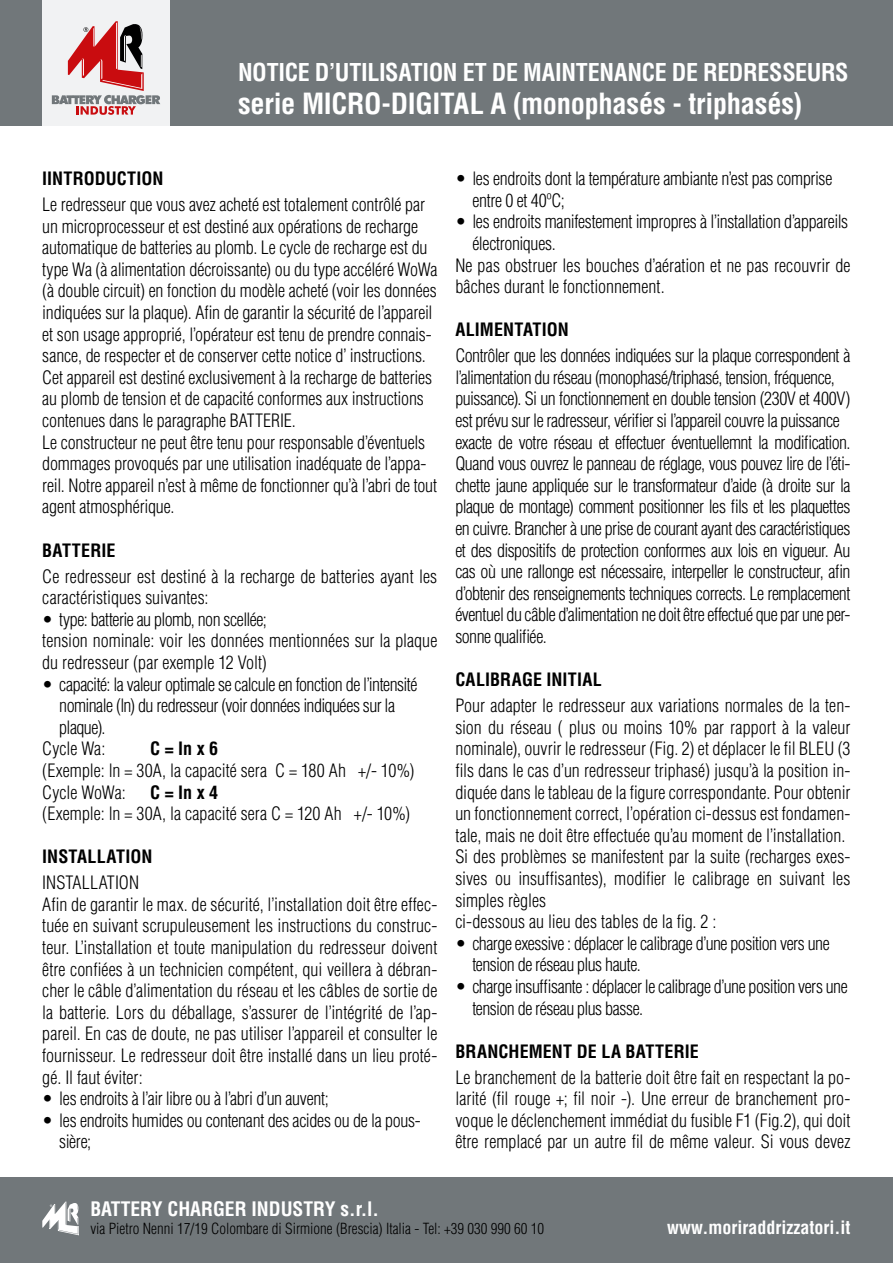
<style>
.page{position:relative;width:893px;height:1263px;background:#fff}
.page>*{position:absolute;margin:0;border:0;box-sizing:border-box;transform-origin:0 0}
.t1{font:700 condensed 28.5px "Helvetica LT Pro";letter-spacing:-.01em;color:#fff}
.t2{font:700 condensed 24px "Helvetica LT Pro";letter-spacing:-.015em;color:#fff}
.t3{font:700 condensed 19.5px "Helvetica LT Pro";color:#fff}
.t4{font:300 condensed 18px/21.6px "Helvetica LT Pro";letter-spacing:-.01em;color:#000}
.t5{font:300 condensed 18px/21.6px "Helvetica LT Pro";letter-spacing:-.03em;color:#000}
.t6{font:700 condensed 18px "Helvetica LT Pro";letter-spacing:.005em;color:#000}
.t7{font:700 condensed 18px "Helvetica LT Pro";color:#fff}
.t8{font:300 condensed 15px "Helvetica LT Pro";color:#000}
</style>
<div class="page">
<div style="left:0;top:0;width:893px;height:125px;background:#71777a"></div>
<div style="left:43px;top:0;width:127px;height:125px;background:#f1f2f3"></div>
<div style="left:0;top:1178px;width:893px;height:85px;background:#71777a"></div>
<svg style="left:52px;top:21px;width:108px;height:94px"></svg>
<svg style="left:42px;top:1201px;width:37px;height:34px"></svg>
<h2 class="t2" style="left:238px;top:56px;width:612px">NOTICE D’UTILISATION ET DE MAINTENANCE DE REDRESSEURS</h2>
<h1 class="t1" style="left:238px;top:84px;width:566px">serie MICRO-DIGITAL A (monophasés - triphasés)</h1>
<p class="t6" style="left:42px;top:167px;width:123px">IINTRODUCTION</p>
<p class="t4" style="left:42px;top:193px;width:397px">Le redresseur que vous avez acheté est totalement contrôlé par un microprocesseur et est destiné aux opérations de recharge automatique de batteries au plomb. Le cycle de recharge est du type Wa (à alimentation décroissante) ou du type accéléré WoWa (à double circuit) en fonction du modèle acheté (voir les données indiquées sur la plaque). Afin de garantir la sécurité de l’appareil et son usage approprié, l’opérateur est tenu de prendre connais&shy;sance, de respecter et de conserver cette notice d’ instructions.<br>Cet appareil est destiné exclusivement à la recharge de batteries au plomb de tension et de capacité conformes aux instructions contenues dans le paragraphe BATTERIE.<br>Le constructeur ne peut être tenu pour responsable d’éventuels dommages provoqués par une utilisation inadéquate de l’appa&shy;reil. Notre appareil n’est à même de fonctionner qu’à l’abri de tout agent atmosphérique.</p>
<p class="t6" style="left:42px;top:538px;width:75px">BATTERIE</p>
<p class="t4" style="left:42px;top:565px;width:396px">Ce redresseur est destiné à la recharge de batteries ayant les caractéristiques suivantes:</p>
<p class="t4" style="left:42px;top:608px;width:397px">• type: batterie au plomb, non scellée;<br>tension nominale: voir les données mentionnées sur la plaque du redresseur (par exemple 12 Volt)</p>
<p class="t5" style="left:42px;top:673px;width:377px">• capacité: la valeur optimale se calcule en fonction de l’intensité</p>
<p class="t5" style="left:59px;top:695px;width:337px">nominale (ln) du redresseur (voir données indiquées sur la</p>
<p class="t4" style="left:59px;top:716px;width:48px">plaque).</p>
<p class="t4" style="left:42px;top:738px;width:65px">Cycle Wa:</p>
<p class="t6" style="left:150px;top:737px;width:70px">C = In x 6</p>
<p class="t4" style="left:42px;top:759px;width:374px">(Exemple: ln = 30A, la capacité sera C = 180 Ah +/- 10%)<br>Cycle WoWa:</p>
<p class="t6" style="left:150px;top:780px;width:70px">C = In x 4</p>
<p class="t4" style="left:42px;top:803px;width:369px">(Exemple: ln = 30A, la capacité sera C = 120 Ah +/- 10%)</p>
<p class="t6" style="left:42px;top:845px;width:112px">INSTALLATION</p>
<p class="t4" style="left:42px;top:872px;width:397px">INSTALLATION<br>Afin de garantir le max. de sécurité, l’installation doit être effec&shy;tuée en suivant scrupuleusement les instructions du construc&shy;teur. L’installation et toute manipulation du redresseur doivent être confiées à un technicien compétent, qui veillera à débran&shy;cher le câble d’alimentation du réseau et les câbles de sortie de la batterie. Lors du déballage, s’assurer de l’intégrité de l’ap&shy;pareil. En cas de doute, ne pas utiliser l’appareil et consulter le fournisseur. Le redresseur doit être installé dans un lieu proté&shy;gé. Il faut éviter:</p>
<p class="t4" style="left:42px;top:1088px;width:288px">• les endroits à l’air libre ou à l’abri d’un auvent;</p>
<p class="t4" style="left:59px;top:1109px;width:363px;text-indent:-17px">• les endroits humides ou contenant des acides ou de la pous&shy;sière;</p>
<p class="t4" style="left:472px;top:168px;width:362px;text-indent:-17px">• les endroits dont la température ambiante n’est pas comprise entre 0 et 40ºC;</p>
<p class="t4" style="left:455px;top:211px;width:394px">• les endroits manifestement impropres à l’installation d’appareils</p>
<p class="t4" style="left:472px;top:232px;width:85px">électroniques.</p>
<p class="t4" style="left:455px;top:254px;width:397px">Ne pas obstruer les bouches d’aération et ne pas recouvrir de</p>
<p class="t4" style="left:455px;top:276px;width:211px">bâches durant le fonctionnement.</p>
<p class="t6" style="left:455px;top:318px;width:115px">ALIMENTATION</p>
<p class="t4" style="left:455px;top:345px;width:397px">Contrôler que les données indiquées sur la plaque correspondent à l’alimentation du réseau (monophasé/triphasé, tension, fréquence, puissance). Si un fonctionnement en double tension (230V et 400V) est prévu sur le radresseur, vérifier si l’appareil couvre la puissance exacte de votre réseau et effectuer éventuellemnt la modification.<br>Quand vous ouvrez le panneau de réglage, vous pouvez lire de l’éti&shy;chette jaune appliquée sur le transformateur d’aide (à droite sur la plaque de montage) comment positionner les fils et les plaquettes en cuivre. Brancher à une prise de courant ayant des caractéristiques et des dispositifs de protection conformes aux lois en vigueur. Au cas où une rallonge est nécessaire, interpeller le constructeur, afin d’obtenir des renseignements techniques corrects. Le remplacement éventuel du câble d’alimentation ne doit être effectué que par une per&shy;sonne qualifiée.</p>
<p class="t6" style="left:455px;top:668px;width:148px">CALIBRAGE INITIAL</p>
<p class="t4" style="left:455px;top:695px;width:397px">Pour adapter le redresseur aux variations normales de la ten&shy;sion du réseau ( plus ou moins 10% par rapport à la valeur nominale), ouvrir le redresseur (Fig. 2) et déplacer le fil BLEU (3 fils dans le cas d’un redresseur triphasé) jusqu’à la position in&shy;diquée dans le tableau de la figure correspondante. Pour obtenir un fonctionnement correct, l’opération ci-dessus est fondamen&shy;tale, mais ne doit être effectuée qu’au moment de l’installation.<br>Si des problèmes se manifestent par la suite (recharges exes&shy;sives ou insuffisantes), modifier le calibrage en suivant les simples règles<br>ci-dessous au lieu des tables de la fig. 2 :</p>
<p class="t5" style="left:472px;top:932px;width:359px;text-indent:-17px">• charge exessive : déplacer le calibrage d’une position vers une tension de réseau plus haute.</p>
<p class="t4" style="left:472px;top:975px;width:377px;text-indent:-17px">• charge insuffisante : déplacer le calibrage d’une position vers une tension de réseau plus basse.</p>
<p class="t6" style="left:455px;top:1039px;width:245px">BRANCHEMENT DE LA BATTERIE</p>
<p class="t4" style="left:455px;top:1066px;width:397px;text-align:justify">Le branchement de la batterie doit être fait en respectant la po&shy;larité (fil rouge +; fil noir -). Une erreur de branchement pro&shy;voque le déclenchement immédiat du fusible F1 (Fig.2), qui doit être remplacé par un autre fil de même valeur. Si vous devez</p>
<p class="t3" style="left:90px;top:1195px;width:290px">BATTERY CHARGER INDUSTRY s.r.l.</p>
<p class="t8" style="left:90px;top:1219px;width:455px">via Pietro Nenni 17/19 Colombare di Sirmione (Brescia) Italia - Tel: +39 030 990 60 10</p>
<p class="t7" style="left:667px;top:1216px;width:185px">www.moriraddrizzatori.it</p>
</div>
